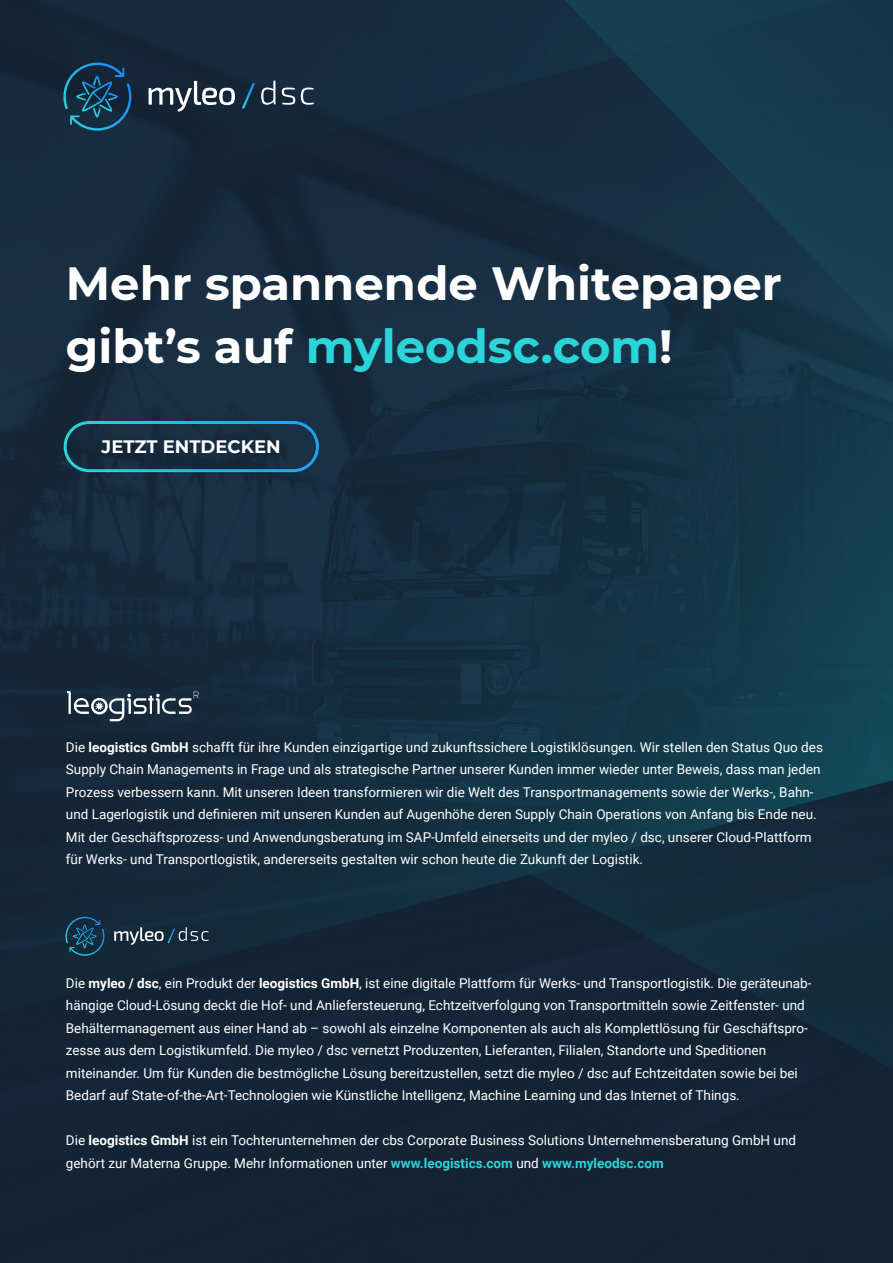
<style>
.page{position:relative;width:893px;height:1263px;background:#fff}
.page>*{position:absolute;margin:0;border:0;box-sizing:border-box;transform-origin:0 0}
.t1{font:700 46.5px/63px "Montserrat";color:#fff}
.Inhaltverzeichnis{font:700 18px "Montserrat";color:#fff}
.t2{font:13.5px/22.5px "Roboto";color:#fff}
.s1{color:#2bd4d9}
.s2{font-weight:700}
.s3{font-weight:700;color:#2bd4d9}
</style>
<div class="page">
<img style="left:0;top:0;width:893px;height:1263px">
<svg style="left:66px;top:917px;width:38px;height:39px"></svg>
<svg style="left:114px;top:927px;width:95px;height:18px;background:#3f5260"></svg>
<svg style="left:67px;top:691px;width:132px;height:30px;background:#485866"></svg>
<svg style="left:63px;top:39px;width:172px;height:92px;background:#1f374a"></svg>
<svg style="left:261px;top:81px;width:14px;height:24px"></svg>
<svg style="left:282px;top:87px;width:13px;height:18px"></svg>
<svg style="left:301px;top:88px;width:13px;height:17px"></svg>
<svg style="left:242px;top:83px;width:13px;height:25px"></svg>
<div style="left:64px;top:421px;width:255px;height:51px;border:3px solid #fff;border-radius:24px"></div>
<p class="t1" style="left:66px;top:250px;width:717px">Mehr spannende Whitepaper gibt’s auf <span class="s1">myleodsc.com</span>!</p>
<p class="Inhaltverzeichnis" style="left:102px;top:433px;width:181px">JETZT ENTDECKEN</p>
<p class="t2" style="left:66px;top:735px;width:759px">Die <span class="s2">leogistics GmbH</span> schafft für ihre Kunden einzigartige und zukunftssichere Logistiklösungen. Wir stellen den Status Quo des Supply Chain Managements in Frage und als strategische Partner unserer Kunden immer wieder unter Beweis, dass man jeden Prozess verbessern kann. Mit unseren Ideen transformieren wir die Welt des Transportmanagements sowie der Werks-, Bahn&shy;und Lagerlogistik und definieren mit unseren Kunden auf Augenhöhe deren Supply Chain Operations von Anfang bis Ende neu.<br>Mit der Geschäftsprozess- und Anwendungsberatung im SAP-Umfeld einerseits und der myleo / dsc, unserer Cloud-Plattform für Werks- und Transportlogistik, andererseits gestalten wir schon heute die Zukunft der Logistik.</p>
<p class="t2" style="left:66px;top:971px;width:747px">Die <span class="s2">myleo / dsc</span>, ein Produkt der <span class="s2">leogistics GmbH</span>, ist eine digitale Plattform für Werks- und Transportlogistik. Die geräteunab&shy;hängige Cloud-Lösung deckt die Hof- und Anliefersteuerung, Echtzeitverfolgung von Transportmitteln sowie Zeitfenster- und Behältermanagement aus einer Hand ab – sowohl als einzelne Komponenten als auch als Komplettlösung für Geschäftspro&shy;zesse aus dem Logistikumfeld. Die myleo / dsc vernetzt Produzenten, Lieferanten, Filialen, Standorte und Speditionen miteinander. Um für Kunden die bestmögliche Lösung bereitzustellen, setzt die myleo / dsc auf Echtzeitdaten sowie bei bei Bedarf auf State-of-the-Art-Technologien wie Künstliche Intelligenz, Machine Learning und das Internet of Things.</p>
<p class="t2" style="left:66px;top:1129px;width:732px">Die <span class="s2">leogistics GmbH</span> ist ein Tochterunternehmen der cbs Corporate Business Solutions Unternehmensberatung GmbH und gehört zur Materna Gruppe. Mehr Informationen unter <span class="s3">www.leogistics.com</span> und <span class="s3">www.myleodsc.com</span></p>
</div>
